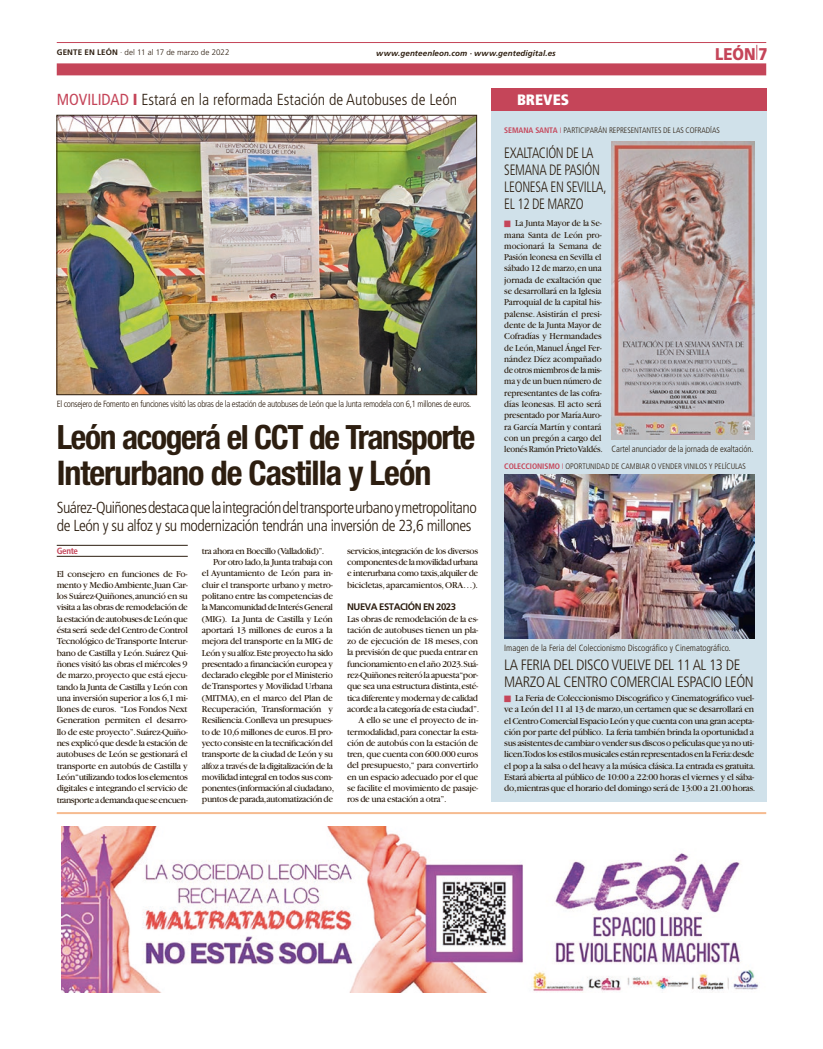
<style>
.page{position:relative;width:823px;height:1049px;background:#fff}
.page>*{position:absolute;margin:0;border:0;box-sizing:border-box;transform-origin:0 0}
.t1{font:700 condensed 34px "Helvetica Neue LT Std";letter-spacing:-.03em;color:#2d1e10}
.t2{font:700 condensed 33.5px "Helvetica Neue LT Std";letter-spacing:-.04em;color:#2d1e10}
.t3{font:900 17px "Frutiger LT Std";color:#c54559;scale:.88 1}
.t4{font:300 condensed 16px/18px "Frutiger LT Std";letter-spacing:-.03em;color:#2d1e10}
.t5{font:300 condensed 16px "Frutiger LT Std";color:#2d1e10}
.t6{font:300 condensed 15px/17px "Frutiger LT Std";letter-spacing:-.03em;color:#2d1e10}
.t7{font:300 condensed 15px/17px "Frutiger LT Std";letter-spacing:-.03em;color:#2d1e10;scale:.88 1}
.t8{font:900 condensed 15px "Frutiger";color:#fff}
.t9{font:9.5px/11.3px "Garamond";letter-spacing:-.03em;color:#2d1e10;text-align:justify}
.t10{font:9.5px/11.3px "Garamond";letter-spacing:-.03em;color:#2d1e10;scale:.95 1}
.t11{font:700 9.5px "Frutiger";letter-spacing:-.045em;color:#2d1e10}
.t12{font:300 condensed 9px "Frutiger LT Std";letter-spacing:-.035em;color:#2d1e10}
.t13{font:300 condensed 9px "Frutiger LT Std";color:#2d1e10}
.t14{font:300 condensed 9px "Frutiger LT Std";letter-spacing:-.01em;color:#2d1e10}
.t15{font:700 condensed 9px "Frutiger LT Std";letter-spacing:-.04em;color:#c54559}
.t16{font:300 condensed 8px "Frutiger";letter-spacing:-.01em;color:#2d1e10}
.t17{font:italic 700 8px "Frutiger LT Std";letter-spacing:.015em;color:#2d1e10}
.t18{font:300 8px "Frutiger LT Std";letter-spacing:.005em;color:#2d1e10}
.s1{font-weight:700}
.s2{font-weight:400;color:#c54559}
.s3{font-weight:900;color:#c54559}
.s4{font-weight:700;color:#c54559}
.s5{color:#c54559}
</style>
<div class="page">
<hr style="left:57px;top:42px;width:708px;height:1px;background:#c54559">
<div style="left:57px;top:63px;width:708px;height:12px;background:#c54559"></div>
<img style="left:62px;top:827px;width:697px;height:165px">
<div style="left:491px;top:88px;width:274px;height:713px;background:#d0e1ea"></div>
<div style="left:491px;top:88px;width:274px;height:22px;background:#c54559"></div>
<img style="left:611px;top:141px;width:142px;height:299px">
<img style="left:504px;top:474px;width:249px;height:165px">
<img style="left:59px;top:117px;width:415px;height:276px">
<div style="left:57px;top:115px;width:419px;height:280px;border:1px solid #2d1e10"></div>
<hr style="left:57px;top:545px;width:131px;height:1px;background:#2d1e10">
<hr style="left:57px;top:556px;width:131px;height:1px;background:#2d1e10">
<hr style="left:57px;top:812px;width:708px;height:2px;background:#f6bb90">
<p class="t18" style="left:57px;top:48px;width:174px"><span class="s1">GENTE EN LEÓN</span> · del 11 al 17 de marzo de 2022</p>
<p class="t17" style="left:376px;top:49px;width:181px">www.genteenleon.com · www.gentedigital.es</p>
<h3 class="t3" style="left:714px;top:43px;width:61px">LEÓN<sup>|</sup>7</h3>
<h3 class="t8" style="left:516px;top:91px;width:53px">BREVES</h3>
<h3 class="t7" style="left:504px;top:144px;width:118px">EXALTACIÓN DE LA<br>SEMANA DE PASIÓN<br>LEONESA EN SEVILLA,<br>EL 12 DE MARZO</h3>
<h3 class="t5" style="left:57px;top:90px;width:402px"><span class="s2">MOVILIDAD</span> <span class="s3">I</span> Estará en la reformada Estación de Autobuses de León</h3>
<p class="t16" style="left:504px;top:125px;width:217px"><span class="s4">SEMANA SANTA</span> <span class="s5">I</span> PARTICIPARÁN REPRESENTANTES DE LAS COFRADÍAS</p>
<p class="t12" style="left:57px;top:399px;width:416px">El consejero de Fomento en funciones visitó las obras de la estación de autobuses de León que la Junta remodela con 6,1 millones de euros.</p>
<h2 class="t2" style="left:57px;top:417px;width:420px">León acogerá el CCT de Transporte</h2>
<h1 class="t1" style="left:57px;top:452px;width:376px">Interurbano de Castilla y León</h1>
<h3 class="t4" style="left:57px;top:498px;width:421px">Suárez-Quiñones destaca que la integración del transporte urbano y metropolitano de León y su alfoz y su modernización tendrán una inversión de 23,6 millones</h3>
<p class="t15" style="left:57px;top:545px;width:23px">Gente</p>
<p class="t9" style="left:57px;top:568px;width:132px">El consejero en funciones de Fo&shy;mento y Medio Ambiente,Juan Car&shy;los Suárez-Quiñones,anunció en su visita a las obras de remodelación de la estación de autobuses de León que ésta será sede del Centro de Control Tecnológico de Transporte Interur&shy;bano de Castilla y León.Suárez Qui&shy;ñones visitó las obras el miércoles 9 de marzo, proyecto que está ejecu&shy;tando la Junta de Castilla y León con una inversión superior a los 6,1 mi&shy;llones de euros. “Los Fondos Next Generation permiten el desarro&shy;llo de este proyecto”.Suárez-Quiño&shy;nes explicó que desde la estación de autobuses de León se gestionará el transporte en autobús de Castilla y León “utilizando todos los elementos digitales e integrando el servicio de transporte a demanda que se encuen-</p>
<p class="t9" style="left:202px;top:545px;width:124px">tra ahora en Boecillo (Valladolid)”.</p>
<p class="t9" style="left:213px;top:557px;width:121px">Por otro lado,la Junta trabaja con</p>
<p class="t9" style="left:202px;top:568px;width:132px">el Ayuntamiento de León para in-</p>
<p class="t9" style="left:202px;top:579px;width:132px">cluir el transporte urbano y metro-</p>
<p class="t9" style="left:202px;top:590px;width:132px">politano entre las competencias de</p>
<p class="t9" style="left:202px;top:602px;width:132px">la Mancomunidad de Interés General</p>
<p class="t9" style="left:202px;top:613px;width:132px">(MIG). La Junta de Castilla y León</p>
<p class="t9" style="left:202px;top:624px;width:132px">aportará 13 millones de euros a la</p>
<p class="t9" style="left:202px;top:636px;width:132px">mejora del transporte en la MIG de</p>
<p class="t9" style="left:202px;top:647px;width:132px">León y su alfoz.Este proyecto ha sido</p>
<p class="t9" style="left:202px;top:658px;width:132px">presentado a financiación europea y</p>
<p class="t9" style="left:202px;top:670px;width:132px">declarado elegible por el Ministerio</p>
<p class="t9" style="left:202px;top:681px;width:132px">de Transportes y Movilidad Urbana</p>
<p class="t9" style="left:202px;top:692px;width:132px">(MITMA), en el marco del Plan de</p>
<p class="t9" style="left:202px;top:703px;width:132px">Recuperación, Transformación y</p>
<p class="t9" style="left:202px;top:715px;width:132px">Resiliencia.Conlleva un presupues-</p>
<p class="t9" style="left:202px;top:726px;width:132px">to de 10,6 millones de euros.El pro-</p>
<p class="t9" style="left:202px;top:737px;width:132px">yecto consiste en la tecnificación del</p>
<p class="t9" style="left:202px;top:749px;width:132px">transporte de la ciudad de León y su</p>
<p class="t9" style="left:202px;top:760px;width:132px">alfoz a través de la digitalización de la</p>
<p class="t9" style="left:202px;top:771px;width:132px">movilidad integral en todos sus com-</p>
<p class="t9" style="left:202px;top:783px;width:134px">ponentes (información al ciudadano,</p>
<p class="t9" style="left:202px;top:794px;width:132px">puntos de parada,automatización de</p>
<p class="t9" style="left:347px;top:545px;width:132px">servicios,integración de los diversos componentes de la movilidad urbana e interurbana como taxis,alquiler de bicicletas, aparcamientos, ORA…).</p>
<p class="t11" style="left:347px;top:601px;width:110px">NUEVA ESTACIÓN EN 2023</p>
<p class="t9" style="left:347px;top:613px;width:132px">Las obras de remodelación de la es-</p>
<p class="t9" style="left:347px;top:624px;width:132px">tación de autobuses tienen un pla-</p>
<p class="t9" style="left:347px;top:636px;width:132px">zo de ejecución de 18 meses, con</p>
<p class="t9" style="left:347px;top:647px;width:132px">la previsión de que pueda entrar en</p>
<p class="t9" style="left:347px;top:658px;width:132px">funcionamiento en el año 2023.Suá-</p>
<p class="t9" style="left:347px;top:669px;width:132px">rez-Quiñones reiteró la apuesta “por-</p>
<p class="t9" style="left:347px;top:681px;width:132px">que sea una estructura distinta,esté-</p>
<p class="t9" style="left:347px;top:692px;width:132px">tica diferente y moderna y de calidad</p>
<p class="t9" style="left:347px;top:703px;width:134px">acorde a la categoría de esta ciudad”.</p>
<p class="t9" style="left:358px;top:715px;width:121px">A ello se une el proyecto de in-</p>
<p class="t9" style="left:347px;top:726px;width:132px">termodalidad,para conectar la esta-</p>
<p class="t9" style="left:347px;top:737px;width:132px">ción de autobús con la estación de</p>
<p class="t9" style="left:347px;top:749px;width:132px">tren, que cuenta con 600.000 euros</p>
<p class="t9" style="left:347px;top:760px;width:132px">del presupuesto,“ para convertirlo</p>
<p class="t9" style="left:347px;top:771px;width:132px">en un espacio adecuado por el que</p>
<p class="t9" style="left:347px;top:782px;width:132px">se facilite el movimiento de pasaje-</p>
<p class="t9" style="left:347px;top:794px;width:101px">ros de una estación a otra”.</p>
<p class="t10" style="left:504px;top:218px;width:105px"><span class="s5">■</span> La Junta Mayor de la Se&shy;mana Santa de León pro&shy;mocionará la Semana de<br>Pasión leonesa en Sevilla el sábado 12 de marzo, en una jornada de exaltación que se desarrollará en la Iglesia<br>Parroquial de la capital his&shy;palense. Asistirán el presi&shy;dente de la Junta Mayor de<br>Cofradías y Hermandades de León, Manuel Ángel Fer&shy;nández Díez acompañado de otros miembros de la mis&shy;ma y de un buen número de representantes de las cofra&shy;días leonesas. El acto será presentado por María Auro&shy;ra García Martín y contará con un pregón a cargo del leonés Ramón Prieto Valdés.</p>
<p class="t14" style="left:611px;top:444px;width:143px">Cartel anunciador de la jornada de exaltación.</p>
<p class="t16" style="left:504px;top:462px;width:243px"><span class="s4">COLECCIONISMO</span> <span class="s5">I</span> OPORTUNIDAD DE CAMBIAR O VENDER VINILOS Y PELÍCULAS</p>
<p class="t13" style="left:504px;top:642px;width:228px">Imagen de la Feria del Coleccionismo Discográfico y Cinematográfico.</p>
<h3 class="t6" style="left:504px;top:656px;width:251px">LA FERIA DEL DISCO VUELVE DEL 11 AL 13 DE<br>MARZO AL CENTRO COMERCIAL ESPACIO LEÓN</h3>
<p class="t9" style="left:504px;top:692px;width:252px;text-align:left"><span class="s5">■</span> La Feria de Coleccionismo Discográfico y Cinematográfico vuel&shy;ve a León del 11 al 13 de marzo,un certamen que se desarrollará en el Centro Comercial Espacio León y que cuenta con una gran acepta&shy;ción por parte del público. La feria también brinda la oportunidad a sus asistentes de cambiar o vender sus discos o películas que ya no uti&shy;licen.Todos los estilos musicales están representados en la Feria:desde el pop a la salsa o del heavy a la música clásica.La entrada es gratuita.<br>Estará abierta al público de 10:00 a 22:00 horas el viernes y el sába&shy;do,mientras que el horario del domingo será de 13:00 a 21.00 horas.</p>
</div>
